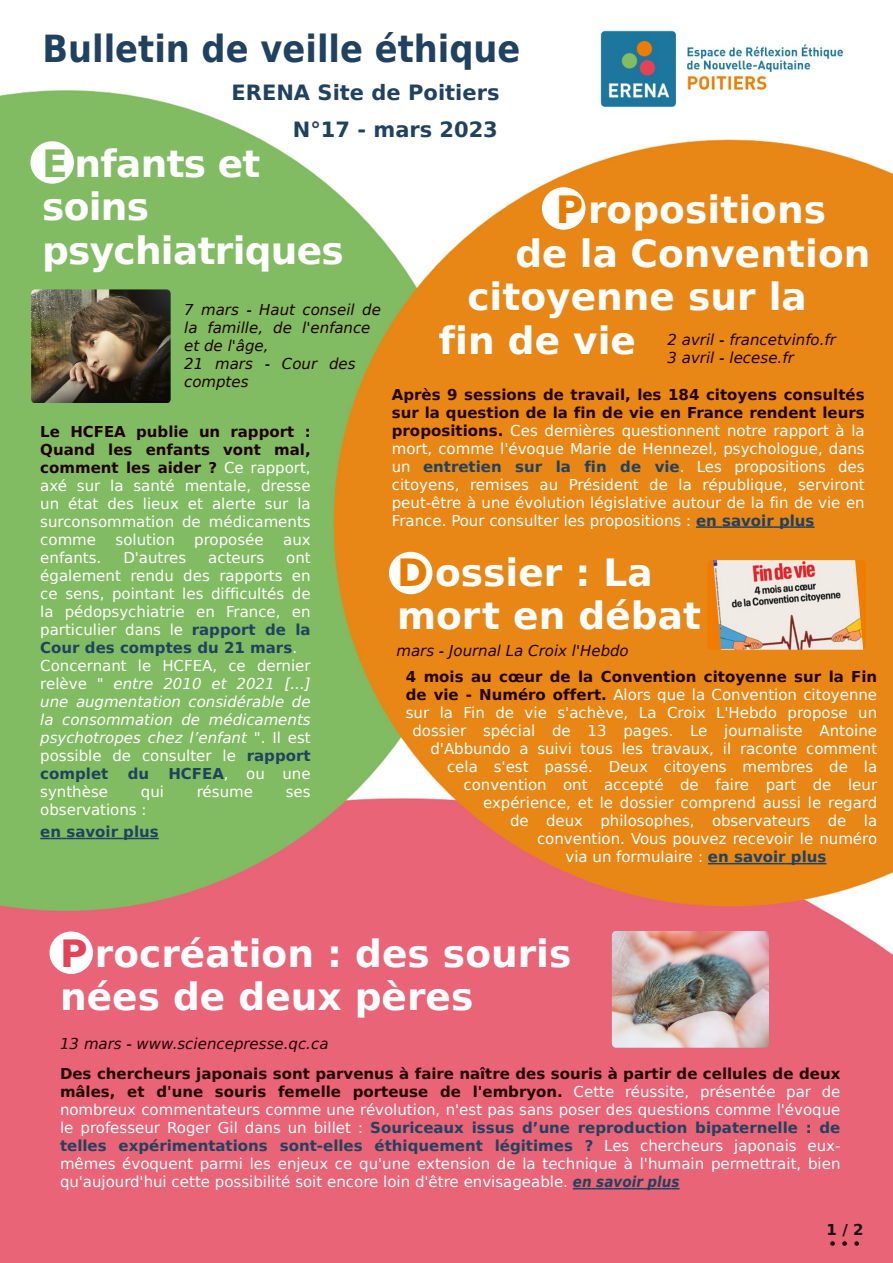
<style>
.page{position:relative;width:893px;height:1263px;background:#fff}
.page>*{position:absolute;margin:0;border:0;box-sizing:border-box;transform-origin:0 0}
.t1{font:700 37.5px/43.5px "DejaVu Sans";color:#fff}
.t2{font:700 37.5px/43.5px "DejaVu Sans";letter-spacing:-.02em;color:#fff}
.t3{font:700 37.5px "DejaVu Sans Condensed";color:#204260}
.t4{font:700 21px/37.2px "DejaVu Sans";color:#204260;text-align:right}
.t5{font:15px/18px "DejaVu Sans";color:#fff;text-align:justify}
.t6{font:italic 15px/18px "DejaVu Sans";color:#210100}
.t7{font:700 15px "DejaVu Sans";color:#210100}
.t8{font:700 15px "DejaVu Sans";color:#204260}
.t9{font:700 15px "DejaVu Sans";color:#171513}
.s1{color:#81bb62}
.s2{font-weight:700;color:#210100}
.s3{font-weight:700;color:#204260}
.s4{font-style:italic}
.s5{color:#e77b00}
.s6{color:#e44258}
.s7{font-family:"DejaVu Sans Condensed";font-weight:700;font-style:italic;color:#204260}
</style>
<div class="page">
<img style="left:0;top:90px;width:893px;height:1173px">
<img style="left:588px;top:24px;width:266px;height:90px;border-radius:4px">
<div style="left:49px;top:931px;width:44px;height:43px;background:#fff;border-radius:50%"></div>
<svg style="left:573px;top:1188px;width:107px;height:1px"></svg>
<div style="left:30px;top:141px;width:44px;height:43px;background:#fff;border-radius:50%"></div>
<svg style="left:40px;top:838px;width:119px;height:1px"></svg>
<div style="left:542px;top:187px;width:43px;height:43px;background:#fff;border-radius:50%"></div>
<svg style="left:696px;top:526px;width:118px;height:2px"></svg>
<svg style="left:830px;top:1241px;width:5px;height:5px"></svg>
<svg style="left:842px;top:1241px;width:5px;height:5px"></svg>
<svg style="left:854px;top:1241px;width:5px;height:5px"></svg>
<svg style="left:708px;top:863px;width:118px;height:1px"></svg>
<div style="left:389px;top:552px;width:43px;height:42px;background:#fff;border-radius:50%"></div>
<img style="left:31px;top:289px;width:140px;height:113px;border-radius:4px">
<img style="left:612px;top:931px;width:157px;height:117px;border-radius:4px">
<img style="left:707px;top:560px;width:159px;height:90px;border-radius:4px">
<h1 class="t3" style="left:42px;top:27px;width:479px">Bulletin de veille éthique</h1>
<h2 class="t4" style="left:231px;top:74px;width:270px">ERENA Site de Poitiers<br>N°17 - mars 2023</h2>
<h1 class="t2" style="left:42px;top:142px;width:303px"><span class="s1">E</span> nfants et soins psychiatriques</h1>
<p class="t6" style="left:184px;top:301px;width:198px">7 mars - Haut conseil de la famille, de l'enfance et de l'âge,<br>21 mars - Cour des comptes</p>
<p class="t5" style="left:40px;top:422px;width:272px"><span class="s2">Le HCFEA publie un rapport :<br>Quand les enfants vont mal, comment les aider ?</span> Ce rapport, axé sur la santé mentale, dresse un état des lieux et alerte sur la surconsommation de médicaments comme</p>
<p class="t5" style="left:116px;top:530px;width:61px">solution</p>
<p class="t5" style="left:194px;top:530px;width:71px">proposée</p>
<p class="t5" style="left:283px;top:530px;width:29px">aux</p>
<p class="t5" style="left:40px;top:548px;width:63px">enfants.</p>
<p class="t5" style="left:123px;top:548px;width:64px">D'autres</p>
<p class="t5" style="left:208px;top:548px;width:57px">acteurs</p>
<p class="t5" style="left:40px;top:548px;width:272px;text-align:left;text-indent:246px">ont également rendu des rapports en ce sens, pointant les difficultés de la pédopsychiatrie en France, en particulier dans le <span class="s3">rapport de la<br>Cour des comptes du 21 mars</span>.<br>Concernant le HCFEA, ce dernier relève " <span class="s4">entre 2010 et 2021 [...] une augmentation considérable de la consommation de médicaments psychotropes chez l’enfant</span> ". Il est possible de consulter le <span class="s3">rapport complet</span></p>
<p class="t8" style="left:128px;top:765px;width:23px">du</p>
<p class="t5" style="left:168px;top:764px;width:144px"><span class="s3">HCFEA</span>, ou une</p>
<p class="t5" style="left:40px;top:782px;width:69px">synthèse</p>
<p class="t5" style="left:141px;top:782px;width:25px">qui</p>
<p class="t5" style="left:197px;top:782px;width:58px">résume</p>
<p class="t5" style="left:286px;top:782px;width:26px">ses</p>
<p class="t5" style="left:40px;top:800px;width:108px">observations :</p>
<p class="t8" style="left:40px;top:823px;width:120px">en savoir plus</p>
<h1 class="t1" style="left:556px;top:189px;width:272px"><span class="s5">P</span>ropositions</h1>
<h1 class="t1" style="left:515px;top:232px;width:357px">de la Convention</h1>
<h1 class="t1" style="left:467px;top:276px;width:341px">citoyenne sur la</h1>
<h1 class="t1" style="left:439px;top:319px;width:199px">fin de vie</h1>
<p class="t5" style="left:392px;top:386px;width:474px"><span class="s2">Après 9 sessions de travail, les 184 citoyens consultés sur la question de la fin de vie en France rendent leurs propositions.</span> Ces dernières questionnent notre rapport à la mort, comme l'évoque Marie de Hennezel, psychologue, dans un <span class="s3">entretien sur la fin de vie</span>. Les propositions des citoyens, remises au Président de la république, serviront peut-être à une évolution législative autour de la fin de vie en France. Pour consulter les propositions : <span class="s3">en savoir plus</span></p>
<p class="t6" style="left:667px;top:331px;width:170px">2 avril - francetvinfo.fr<br>3 avril - lecese.fr</p>
<h1 class="t1" style="left:397px;top:551px;width:305px"><span class="s5">D</span> ossier : La mort en débat</h1>
<p class="t6" style="left:396px;top:642px;width:234px">mars - Journal La Croix l'Hebdo</p>
<p class="t7" style="left:406px;top:668px;width:473px">4 mois au cœur de la Convention citoyenne sur la Fin</p>
<p class="t5" style="left:406px;top:686px;width:473px"><span class="s2">de vie - Numéro offert.</span> Alors que la Convention citoyenne</p>
<p class="t5" style="left:406px;top:704px;width:473px">sur la Fin de vie s'achève, La Croix L'Hebdo propose un</p>
<p class="t5" style="left:412px;top:722px;width:466px">dossier spécial de 13 pages. Le journaliste Antoine</p>
<p class="t5" style="left:430px;top:740px;width:448px">d'Abbundo a suivi tous les travaux, il raconte comment</p>
<p class="t5" style="left:447px;top:758px;width:432px">cela s'est passé. Deux citoyens membres de la</p>
<p class="t5" style="left:464px;top:776px;width:415px">convention ont accepté de faire part de leur</p>
<p class="t5" style="left:483px;top:794px;width:396px">expérience, et le dossier comprend aussi le regard</p>
<p class="t5" style="left:510px;top:812px;width:369px">de deux philosophes, observateurs de la</p>
<p class="t5" style="left:537px;top:830px;width:342px">convention. Vous pouvez recevoir le numéro</p>
<p class="t5" style="left:566px;top:848px;width:262px">via un formulaire : <span class="s3">en savoir plus</span></p>
<h1 class="t1" style="left:60px;top:932px;width:513px"><span class="s6">P</span> rocréation : des souris nées de deux pères</h1>
<p class="t6" style="left:60px;top:1035px;width:270px">13 mars - www.sciencepresse.qc.ca</p>
<p class="t5" style="left:60px;top:1065px;width:782px"><span class="s2">Des chercheurs japonais sont parvenus à faire naître des souris à partir de cellules de deux mâles, et d'une souris femelle porteuse de l'embryon.</span> Cette réussite, présentée par de nombreux commentateurs comme une révolution, n'est pas sans poser des questions comme l'évoque le professeur Roger Gil dans un billet : <span class="s3">Souriceaux issus d’une reproduction bipaternelle : de telles expérimentations sont-elles éthiquement légitimes ?</span> Les chercheurs japonais eux&shy;mêmes évoquent parmi les enjeux ce qu'une extension de la technique à l'humain permettrait, bien qu'aujourd'hui cette possibilité soit encore loin d'être envisageable. <span class="s7">en savoir plus</span></p>
<p class="t9" style="left:827px;top:1221px;width:38px">1/2</p>
</div>
